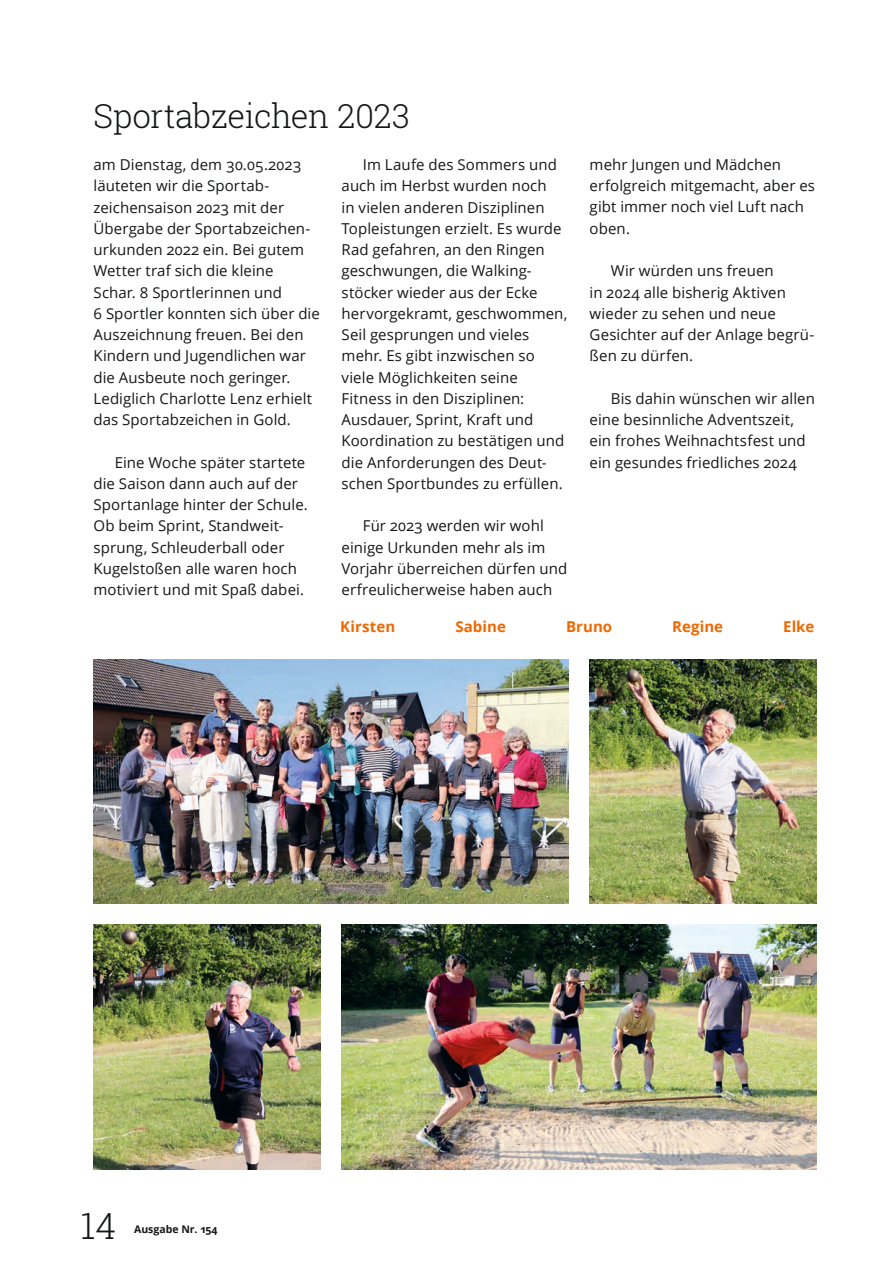
<style>
.page{position:relative;width:893px;height:1263px;background:#fff}
.page>*{position:absolute;margin:0;border:0;box-sizing:border-box;transform-origin:0 0}
.t1{font:300 36px "Roboto Slab";color:#151616}
.t2{font:300 33px "Roboto Slab";letter-spacing:-.015em;color:#151616}
.t3{font:15px/21.3px "Open Sans";letter-spacing:.005em;color:#151616}
.t4{font:700 15px "Open Sans";letter-spacing:.005em;color:#ef6800}
.t5{font:700 10.5px "Open Sans";color:#151616}
</style>
<div class="page">
<img style="left:94px;top:659px;width:474px;height:245px">
<img style="left:590px;top:659px;width:226px;height:245px">
<img style="left:94px;top:925px;width:226px;height:244px">
<img style="left:342px;top:925px;width:474px;height:244px">
<h2 class="t2" style="left:94px;top:93px;width:318px">Sportabzeichen 2023</h2>
<p class="t3" style="left:94px;top:154px;width:228px">am Dienstag, dem 30.05.2023 läuteten wir die Sportab&shy;zeichensaison 2023 mit der<br>Übergabe der Sportabzeichen&shy;urkunden 2022 ein. Bei gutem<br>Wetter traf sich die kleine<br>Schar. 8 Sportlerinnen und<br>6 Sportler konnten sich über die<br>Auszeichnung freuen. Bei den<br>Kindern und Jugendlichen war die Ausbeute noch geringer.<br>Lediglich Charlotte Lenz erhielt das Sportabzeichen in Gold.</p>
<p class="t3" style="left:94px;top:451px;width:216px;text-indent:21px">Eine Woche später startete die Saison dann auch auf der<br>Sportanlage hinter der Schule.<br>Ob beim Sprint, Standweit&shy;sprung, Schleuderball oder<br>Kugelstoßen alle waren hoch motiviert und mit Spaß dabei.</p>
<p class="t3" style="left:342px;top:154px;width:227px;text-indent:21px">Im Laufe des Sommers und auch im Herbst wurden noch<br>in vielen anderen Disziplinen<br>Topleistungen erzielt. Es wurde<br>Rad gefahren, an den Ringen geschwungen, die Walking&shy;stöcker wieder aus der Ecke hervorgekramt, geschwommen,<br>Seil gesprungen und vieles mehr. Es gibt inzwischen so viele Möglichkeiten seine<br>Fitness in den Disziplinen:<br>Ausdauer, Sprint, Kraft und<br>Koordination zu bestätigen und die Anforderungen des Deut&shy;schen Sportbundes zu erfüllen.</p>
<p class="t3" style="left:342px;top:515px;width:227px;text-indent:21px">Für 2023 werden wir wohl einige Urkunden mehr als im<br>Vorjahr überreichen dürfen und erfreulicherweise haben auch</p>
<p class="t3" style="left:590px;top:153px;width:227px">mehr Jungen und Mädchen erfolgreich mitgemacht, aber es gibt immer noch viel Luft nach oben.</p>
<p class="t3" style="left:590px;top:260px;width:226px;text-indent:21px">Wir würden uns freuen<br>in 2024 alle bisherig Aktiven wieder zu sehen und neue<br>Gesichter auf der Anlage begrü&shy;ßen zu dürfen.</p>
<p class="t3" style="left:590px;top:387px;width:227px;text-indent:21px">Bis dahin wünschen wir allen eine besinnliche Adventszeit, ein frohes Weihnachtsfest und ein gesundes friedliches 2024</p>
<p class="t4" style="left:340px;top:616px;width:57px">Kirsten</p>
<p class="t4" style="left:455px;top:616px;width:52px">Sabine</p>
<p class="t4" style="left:566px;top:616px;width:48px">Bruno</p>
<p class="t4" style="left:672px;top:616px;width:52px">Regine</p>
<p class="t4" style="left:783px;top:616px;width:33px">Elke</p>
<h1 class="t1" style="left:81px;top:1201px;width:37px">14</h1>
<p class="t5" style="left:134px;top:1222px;width:85px">Ausgabe Nr. 154</p>
</div>
